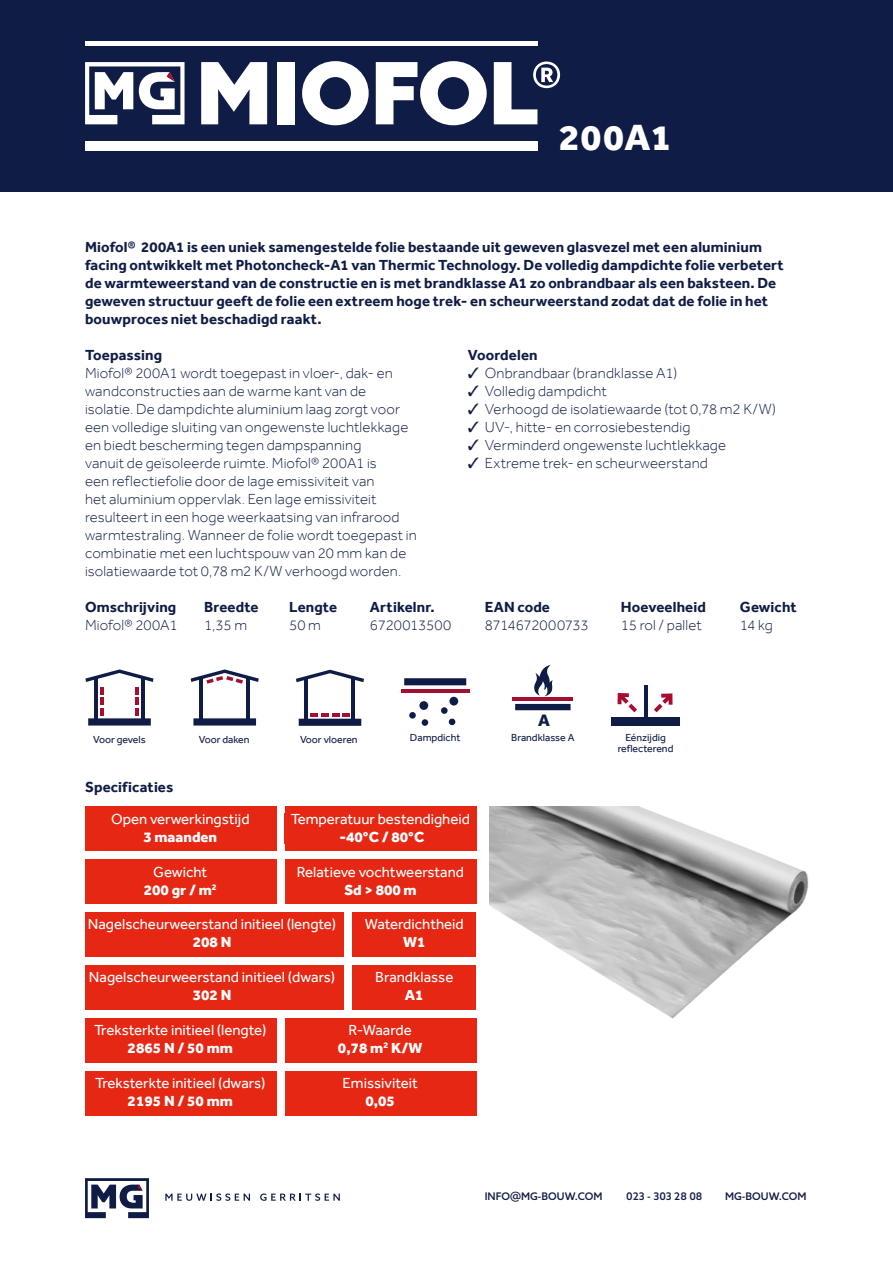
<style>
.page{position:relative;width:893px;height:1263px;background:#fff}
.page>*{position:absolute;margin:0;border:0;box-sizing:border-box;transform-origin:0 0}
.t1{font:800 37.5px "Effra";letter-spacing:.015em;color:#fff}
.t2{font:800 17.1px "Effra";color:#0f1c45}
.t3{font:300 15px/18px "Effra";letter-spacing:.01em;color:#0f1c45}
.t4{font:700 15px/18px "Effra";letter-spacing:.01em;color:#0f1c45}
.t5{font:15px/18px "Effra";color:#fff;text-align:center}
.t6{font:800 15px "Effra";color:#fff}
.t7{font:300 15px "Effra";letter-spacing:-.02em;color:#0f1c45}
.t8{font:300 15px "Effra";letter-spacing:-.015em;color:#0f1c45}
.t9{font:10.5px/10.5px "Effra";color:#0f1c45;text-align:center}
.t10{font:500 10.5px "Azo Sans";color:#0f1c45}
.s1{font-weight:800}
.s2{font-size:13.5px}
</style>
<div class="page">
<div style="left:0;top:0;width:893px;height:191px;background:#0f1c45"></div>
<svg style="left:201px;top:62px;width:66px;height:62px"></svg>
<div style="left:277px;top:62px;width:18px;height:62px;background:#fff"></div>
<svg style="left:302px;top:61px;width:67px;height:64px"></svg>
<svg style="left:376px;top:61px;width:111px;height:64px"></svg>
<svg style="left:494px;top:62px;width:66px;height:62px"></svg>
<div style="left:85px;top:141px;width:452px;height:9px;background:#fff"></div>
<hr style="left:85px;top:41px;width:452px;height:4px;background:#fff">
<svg style="left:85px;top:62px;width:100px;height:62px"></svg>
<div style="left:285px;top:807px;width:191px;height:44px;background:#e52713"></div>
<div style="left:85px;top:859px;width:191px;height:45px;background:#e52713"></div>
<div style="left:352px;top:912px;width:124px;height:45px;background:#e52713"></div>
<div style="left:85px;top:912px;width:259px;height:45px;background:#e52713"></div>
<div style="left:285px;top:859px;width:191px;height:45px;background:#e52713"></div>
<div style="left:85px;top:965px;width:259px;height:44px;background:#e52713"></div>
<div style="left:352px;top:965px;width:124px;height:44px;background:#e52713"></div>
<div style="left:85px;top:1018px;width:191px;height:44px;background:#e52713"></div>
<div style="left:285px;top:1018px;width:191px;height:44px;background:#e52713"></div>
<div style="left:85px;top:1071px;width:191px;height:44px;background:#e52713"></div>
<div style="left:85px;top:807px;width:191px;height:44px;background:#e52713"></div>
<div style="left:285px;top:1071px;width:191px;height:44px;background:#e52713"></div>
<img style="left:490px;top:807px;width:319px;height:212px">
<svg style="left:165px;top:1193px;width:85px;height:8px"></svg>
<svg style="left:260px;top:1193px;width:80px;height:8px"></svg>
<svg style="left:85px;top:1178px;width:64px;height:40px"></svg>
<svg style="left:296px;top:670px;width:68px;height:12px"></svg>
<hr style="left:305px;top:678px;width:3px;height:46px;background:#0f1c45">
<hr style="left:352px;top:678px;width:3px;height:46px;background:#0f1c45">
<svg style="left:299px;top:713px;width:62px;height:13px"></svg>
<svg style="left:85px;top:669px;width:68px;height:56px"></svg>
<hr style="left:199px;top:678px;width:4px;height:46px;background:#0f1c45">
<hr style="left:246px;top:678px;width:4px;height:46px;background:#0f1c45">
<svg style="left:193px;top:718px;width:63px;height:7px"></svg>
<svg style="left:191px;top:669px;width:68px;height:15px"></svg>
<svg style="left:404px;top:678px;width:62px;height:7px"></svg>
<hr style="left:401px;top:689px;width:68px;height:3px;background:#a50e30">
<div style="left:419px;top:701px;width:9px;height:9px;background:#0f1c45;border-radius:50%"></div>
<div style="left:449px;top:697px;width:9px;height:8px;background:#0f1c45;border-radius:50%"></div>
<div style="left:422px;top:719px;width:6px;height:7px;background:#0f1c45;border-radius:50%"></div>
<div style="left:409px;top:712px;width:7px;height:7px;background:#0f1c45;border-radius:50%"></div>
<div style="left:441px;top:707px;width:7px;height:7px;background:#0f1c45;border-radius:50%"></div>
<svg style="left:449px;top:719px;width:6px;height:6px"></svg>
<svg style="left:515px;top:704px;width:56px;height:6px"></svg>
<hr style="left:512px;top:698px;width:61px;height:3px;background:#a50e30">
<svg style="left:534px;top:665px;width:19px;height:31px"></svg>
<svg style="left:618px;top:693px;width:19px;height:19px"></svg>
<svg style="left:654px;top:693px;width:18px;height:19px"></svg>
<div style="left:612px;top:718px;width:68px;height:8px;background:#0f1c45"></div>
<hr style="left:644px;top:685px;width:3px;height:38px;background:#0f1c45">
<h1 class="t1" style="left:559px;top:115px;width:115px">200A1</h1>
<p class="t4" style="left:85px;top:238px;width:700px">Miofol® 200A1 is een uniek samengestelde folie bestaande uit geweven glasvezel met een aluminium facing ontwikkelt met Photoncheck-A1 van Thermic Technology. De volledig dampdichte folie verbetert de warmteweerstand van de constructie en is met brandklasse A1 zo onbrandbaar als een baksteen. De geweven structuur geeft de folie een extreem hoge trek- en scheurweerstand zodat dat de folie in het bouwproces niet beschadigd raakt.</p>
<p class="t4" style="left:85px;top:346px;width:79px">Toepassing</p>
<p class="t3" style="left:85px;top:364px;width:333px">Miofol® 200A1 wordt toegepast in vloer-, dak- en wandconstructies aan de warme kant van de isolatie. De dampdichte aluminium laag zorgt voor een volledige sluiting van ongewenste luchtlekkage en biedt bescherming tegen dampspanning<br>vanuit de geïsoleerde ruimte. Miofol® 200A1 is<br>een reflectiefolie door de lage emissiviteit van<br>het aluminium oppervlak. Een lage emissiviteit resulteert in een hoge weerkaatsing van infrarood warmtestraling. Wanneer de folie wordt toegepast in combinatie met een luchtspouw van 20 mm kan de isolatiewaarde tot 0,78 m2 K/W verhoogd worden.</p>
<p class="t4" style="left:468px;top:346px;width:71px">Voordelen</p>
<p class="t3" style="left:468px;top:364px;width:211px">✓ Onbrandbaar (brandklasse A1)</p>
<p class="t3" style="left:468px;top:382px;width:141px">✓ Volledig dampdicht</p>
<p class="t3" style="left:468px;top:400px;width:310px">✓ Verhoogd de isolatiewaarde (tot 0,78 m2 K/W)</p>
<p class="t3" style="left:468px;top:418px;width:224px">✓ UV-, hitte- en corrosiebestendig</p>
<p class="t3" style="left:468px;top:436px;width:260px">✓ Verminderd ongewenste luchtlekkage</p>
<p class="t3" style="left:468px;top:454px;width:242px">✓ Extreme trek- en scheurweerstand</p>
<p class="t4" style="left:85px;top:598px;width:93px">Omschrijving</p>
<p class="t4" style="left:204px;top:598px;width:56px">Breedte</p>
<p class="t4" style="left:289px;top:598px;width:49px">Lengte</p>
<p class="t4" style="left:370px;top:598px;width:66px">Artikelnr.</p>
<p class="t4" style="left:485px;top:598px;width:67px">EAN code</p>
<p class="t4" style="left:621px;top:598px;width:87px">Hoeveelheid</p>
<p class="t4" style="left:740px;top:598px;width:58px">Gewicht</p>
<p class="t3" style="left:85px;top:616px;width:94px">Miofol® 200A1</p>
<p class="t3" style="left:204px;top:616px;width:44px">1,35 m</p>
<p class="t3" style="left:289px;top:616px;width:33px">50 m</p>
<p class="t8" style="left:370px;top:616px;width:83px">6720013500</p>
<p class="t7" style="left:485px;top:616px;width:105px">8714672000733</p>
<p class="t3" style="left:621px;top:616px;width:82px">15 rol / pallet</p>
<p class="t3" style="left:740px;top:616px;width:34px">14 kg</p>
<p class="t9" style="left:93px;top:734px;width:54px">Voor gevels</p>
<p class="t9" style="left:199px;top:734px;width:52px">Voor daken</p>
<p class="t9" style="left:300px;top:734px;width:59px">Voor vloeren</p>
<p class="t4" style="left:85px;top:778px;width:90px">Specificaties</p>
<p class="t2" style="left:538px;top:710px;width:13px">A</p>
<p class="t9" style="left:410px;top:732px;width:52px">Dampdicht</p>
<p class="t9" style="left:511px;top:732px;width:65px">Brandklasse A</p>
<p class="t9" style="left:618px;top:732px;width:57px">Eénzijdig reflecterend</p>
<p class="t5" style="left:111px;top:809px;width:140px">Open verwerkingstijd</p>
<p class="t6" style="left:143px;top:828px;width:75px">3 maanden</p>
<p class="t5" style="left:144px;top:862px;width:75px">Gewicht<br><span class="s1">200 gr / m</span><sup>2</sup></p>
<p class="t5" style="left:291px;top:809px;width:181px">Temperatuur bestendigheid</p>
<p class="t6" style="left:339px;top:828px;width:86px">-40°C / 80°C</p>
<p class="t5" style="left:297px;top:862px;width:169px">Relatieve vochtweerstand</p>
<p class="t6" style="left:344px;top:880px;width:74px">Sd &gt; 800 m</p>
<p class="t5" style="left:88px;top:915px;width:250px">Nagelscheurweerstand initieel (lengte)</p>
<p class="t6" style="left:193px;top:933px;width:40px">208 N</p>
<p class="t5" style="left:89px;top:968px;width:248px">Nagelscheurweerstand initieel (dwars)</p>
<p class="t6" style="left:193px;top:986px;width:40px">302 N</p>
<p class="t5" style="left:365px;top:915px;width:101px">Waterdichtheid</p>
<p class="t6" style="left:403px;top:933px;width:24px">W1</p>
<p class="t5" style="left:375px;top:968px;width:80px">Brandklasse</p>
<p class="t6" style="left:405px;top:986px;width:20px">A1</p>
<p class="t5" style="left:94px;top:1021px;width:174px">Treksterkte initieel (lengte)</p>
<p class="t6" style="left:128px;top:1039px;width:107px">2865 N / 50 mm</p>
<p class="t5" style="left:95px;top:1074px;width:172px">Treksterkte initieel (dwars)</p>
<p class="t6" style="left:128px;top:1092px;width:107px">2195 N / 50 mm</p>
<p class="t5" style="left:338px;top:1021px;width:86px">R-Waarde<br><span class="s1">0,78 m</span><sup>2</sup> <span class="s1">K/W</span></p>
<p class="t5" style="left:342px;top:1074px;width:77px">Emissiviteit</p>
<p class="t6" style="left:365px;top:1092px;width:31px">0,05</p>
<p class="t10" style="left:485px;top:1190px;width:119px">INFO<span class="s2">@</span>MG-BOUW.COM</p>
<p class="t10" style="left:626px;top:1190px;width:78px">023 - 303 28 08</p>
<p class="t10" style="left:725px;top:1190px;width:83px">MG-BOUW.COM</p>
</div>
